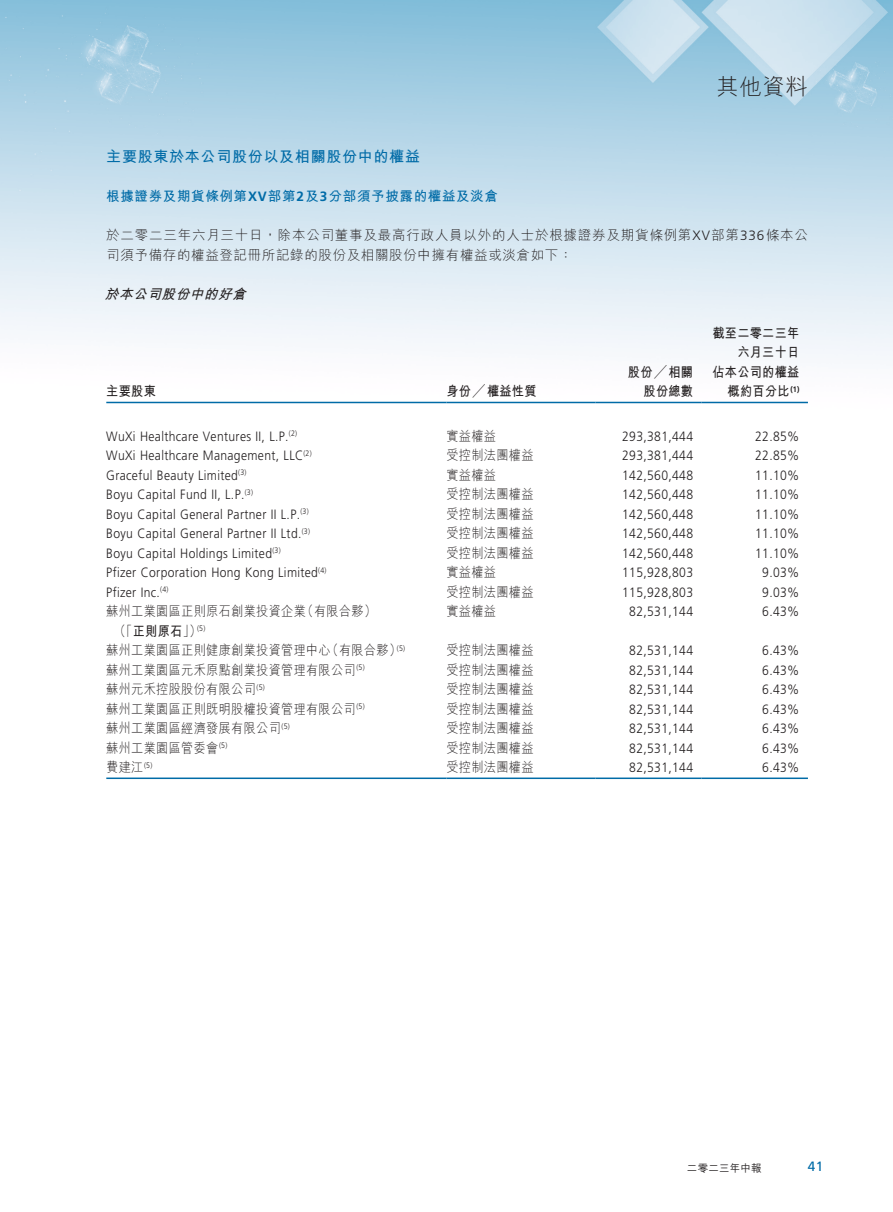
<style>
.page{position:relative;width:893px;height:1212px;background:#fff}
.page>*{position:absolute;margin:0;border:0;box-sizing:border-box;transform-origin:0 0}
.t1{font:300 22.5px "M Hei HK";color:#231f20}
.t2{font:700 15px "M Hei HK";letter-spacing:.05em;color:#006ba7}
.t3{font:300 13.5px "Frutiger LT Std";letter-spacing:.03em;color:#231f20;scale:.9 1}
.t4{font:300 13.5px/19.5px "M Hei HK";letter-spacing:.03em;color:#231f20;scale:.9 1}
.t5{font:300 13.5px/19.5px "M Hei HK";letter-spacing:.06em;color:#231f20}
.t6{font:700 13.5px/19.5px "M Hei HK";letter-spacing:.03em;color:#231f20;text-align:right;scale:.9 1}
.t7{font:700 13.5px "M Hei HK";letter-spacing:.05em;color:#006ba7}
.t8{font:italic 700 13.5px "M Hei HK";color:#231f20}
.t9{font:13.5px "Frutiger LT Std";color:#006ba7}
.t10{font:500 10.5px "M Hei HK";letter-spacing:.02em;color:#231f20}
.s1{font-family:"Frutiger LT Std"}
.s2{font-weight:700}
</style>
<div class="page">
<img style="left:0;top:0;width:893px;height:780px">
<hr style="left:106px;top:402px;width:340px;height:1px;background:#006ba7">
<hr style="left:446px;top:402px;width:149px;height:1px;background:#006ba7">
<hr style="left:595px;top:402px;width:107px;height:1px;background:#006ba7">
<hr style="left:702px;top:402px;width:106px;height:1px;background:#006ba7">
<hr style="left:106px;top:777px;width:340px;height:2px;background:#006ba7">
<hr style="left:446px;top:777px;width:149px;height:2px;background:#006ba7">
<hr style="left:595px;top:777px;width:107px;height:2px;background:#006ba7">
<hr style="left:702px;top:777px;width:106px;height:2px;background:#006ba7">
<h1 class="t1" style="left:717px;top:75px;width:93px">其他資料</h1>
<p class="t2" style="left:106px;top:146px;width:315px">主要股東於本公司股份以及相關股份中的權益</p>
<p class="t7" style="left:106px;top:186px;width:393px">根據證券及期貨條例第<span class="s1">XV</span>部第<span class="s1">2</span>及<span class="s1">3</span>分部須予披露的權益及淡倉</p>
<p class="t5" style="left:106px;top:225px;width:703px">於二零二三年六月三十日，除本公司董事及最高行政人員以外的人士於根據證券及期貨條例第<span class="s1">XV</span>部第<span class="s1">336</span>條本公司須予備存的權益登記冊所記錄的股份及相關股份中擁有權益或淡倉如下：</p>
<p class="t8" style="left:105px;top:284px;width:147px">於本公司股份中的好倉</p>
<p class="t6" style="left:106px;top:380px;width:57px">主要股東</p>
<p class="t6" style="left:446px;top:380px;width:102px">身份╱權益性質</p>
<p class="t6" style="left:628px;top:361px;width:74px">股份╱相關股份總數</p>
<p class="t6" style="left:712px;top:322px;width:98px">截至二零二三年六月三十日<br>佔本公司的權益概約百分比<sup>(1)</sup></p>
<p class="t3" style="left:106px;top:428px;width:214px">WuXi Healthcare Ventures II, L.P.<sup>(2)</sup></p>
<p class="t4" style="left:446px;top:426px;width:57px">實益權益</p>
<p class="t3" style="left:622px;top:428px;width:80px">293,381,444</p>
<p class="t3" style="left:755px;top:428px;width:51px">22.85%</p>
<p class="t3" style="left:106px;top:448px;width:230px">WuXi Healthcare Management, LLC<sup>(2)</sup></p>
<p class="t4" style="left:446px;top:445px;width:98px">受控制法團權益</p>
<p class="t3" style="left:622px;top:448px;width:80px">293,381,444</p>
<p class="t3" style="left:755px;top:448px;width:51px">22.85%</p>
<p class="t3" style="left:106px;top:467px;width:157px">Graceful Beauty Limited<sup>(3)</sup></p>
<p class="t4" style="left:446px;top:465px;width:57px">實益權益</p>
<p class="t3" style="left:622px;top:467px;width:80px">142,560,448</p>
<p class="t3" style="left:755px;top:467px;width:51px">11.10%</p>
<p class="t3" style="left:106px;top:487px;width:164px">Boyu Capital Fund II, L.P.<sup>(3)</sup></p>
<p class="t4" style="left:446px;top:484px;width:98px">受控制法團權益</p>
<p class="t3" style="left:622px;top:487px;width:80px">142,560,448</p>
<p class="t3" style="left:755px;top:487px;width:51px">11.10%</p>
<p class="t3" style="left:106px;top:506px;width:226px">Boyu Capital General Partner II L.P.<sup>(3)</sup></p>
<p class="t4" style="left:446px;top:504px;width:98px">受控制法團權益</p>
<p class="t3" style="left:622px;top:506px;width:80px">142,560,448</p>
<p class="t3" style="left:755px;top:506px;width:51px">11.10%</p>
<p class="t3" style="left:106px;top:526px;width:228px">Boyu Capital General Partner II Ltd.<sup>(3)</sup></p>
<p class="t4" style="left:446px;top:523px;width:98px">受控制法團權益</p>
<p class="t3" style="left:622px;top:526px;width:80px">142,560,448</p>
<p class="t3" style="left:755px;top:526px;width:51px">11.10%</p>
<p class="t3" style="left:106px;top:545px;width:195px">Boyu Capital Holdings Limited<sup>(3)</sup></p>
<p class="t4" style="left:446px;top:543px;width:98px">受控制法團權益</p>
<p class="t3" style="left:622px;top:545px;width:80px">142,560,448</p>
<p class="t3" style="left:755px;top:545px;width:51px">11.10%</p>
<p class="t3" style="left:106px;top:565px;width:246px">Pfizer Corporation Hong Kong Limited<sup>(4)</sup></p>
<p class="t4" style="left:446px;top:562px;width:57px">實益權益</p>
<p class="t3" style="left:622px;top:565px;width:80px">115,928,803</p>
<p class="t3" style="left:762px;top:565px;width:43px">9.03%</p>
<p class="t3" style="left:106px;top:584px;width:71px">Pfizer Inc.<sup>(4)</sup></p>
<p class="t4" style="left:446px;top:582px;width:98px">受控制法團權益</p>
<p class="t3" style="left:622px;top:584px;width:80px">115,928,803</p>
<p class="t3" style="left:762px;top:584px;width:43px">9.03%</p>
<p class="t4" style="left:114px;top:601px;width:293px;text-indent:-8px">蘇州工業園區正則原石創業投資企業（有限合夥）（「<span class="s2">正則原石</span>」）<sup>(5)</sup></p>
<p class="t4" style="left:446px;top:601px;width:57px">實益權益</p>
<p class="t3" style="left:629px;top:604px;width:72px">82,531,144</p>
<p class="t3" style="left:762px;top:604px;width:43px">6.43%</p>
<p class="t4" style="left:106px;top:640px;width:334px">蘇州工業園區正則健康創業投資管理中心（有限合夥）<sup>(5)</sup></p>
<p class="t4" style="left:446px;top:640px;width:98px">受控制法團權益</p>
<p class="t3" style="left:629px;top:643px;width:72px">82,531,144</p>
<p class="t3" style="left:762px;top:643px;width:43px">6.43%</p>
<p class="t4" style="left:106px;top:660px;width:289px">蘇州工業園區元禾原點創業投資管理有限公司<sup>(5)</sup></p>
<p class="t4" style="left:446px;top:660px;width:98px">受控制法團權益</p>
<p class="t3" style="left:629px;top:662px;width:72px">82,531,144</p>
<p class="t3" style="left:762px;top:662px;width:43px">6.43%</p>
<p class="t4" style="left:106px;top:679px;width:178px">蘇州元禾控股股份有限公司<sup>(5)</sup></p>
<p class="t4" style="left:446px;top:679px;width:98px">受控制法團權益</p>
<p class="t3" style="left:629px;top:682px;width:72px">82,531,144</p>
<p class="t3" style="left:762px;top:682px;width:43px">6.43%</p>
<p class="t4" style="left:106px;top:699px;width:289px">蘇州工業園區正則既明股權投資管理有限公司<sup>(5)</sup></p>
<p class="t4" style="left:446px;top:699px;width:98px">受控制法團權益</p>
<p class="t3" style="left:629px;top:701px;width:72px">82,531,144</p>
<p class="t3" style="left:762px;top:701px;width:43px">6.43%</p>
<p class="t4" style="left:106px;top:718px;width:205px">蘇州工業園區經濟發展有限公司<sup>(5)</sup></p>
<p class="t4" style="left:446px;top:718px;width:98px">受控制法團權益</p>
<p class="t3" style="left:629px;top:721px;width:72px">82,531,144</p>
<p class="t3" style="left:762px;top:721px;width:43px">6.43%</p>
<p class="t4" style="left:106px;top:738px;width:136px">蘇州工業園區管委會<sup>(5)</sup></p>
<p class="t4" style="left:446px;top:738px;width:98px">受控制法團權益</p>
<p class="t3" style="left:629px;top:740px;width:72px">82,531,144</p>
<p class="t3" style="left:762px;top:740px;width:43px">6.43%</p>
<p class="t4" style="left:106px;top:757px;width:53px">費建江<sup>(5)</sup></p>
<p class="t4" style="left:446px;top:757px;width:98px">受控制法團權益</p>
<p class="t3" style="left:629px;top:760px;width:72px">82,531,144</p>
<p class="t3" style="left:762px;top:760px;width:43px">6.43%</p>
<p class="t10" style="left:687px;top:1160px;width:76px">二零二三年中報</p>
<p class="t9" style="left:808px;top:1159px;width:17px">41</p>
</div>
